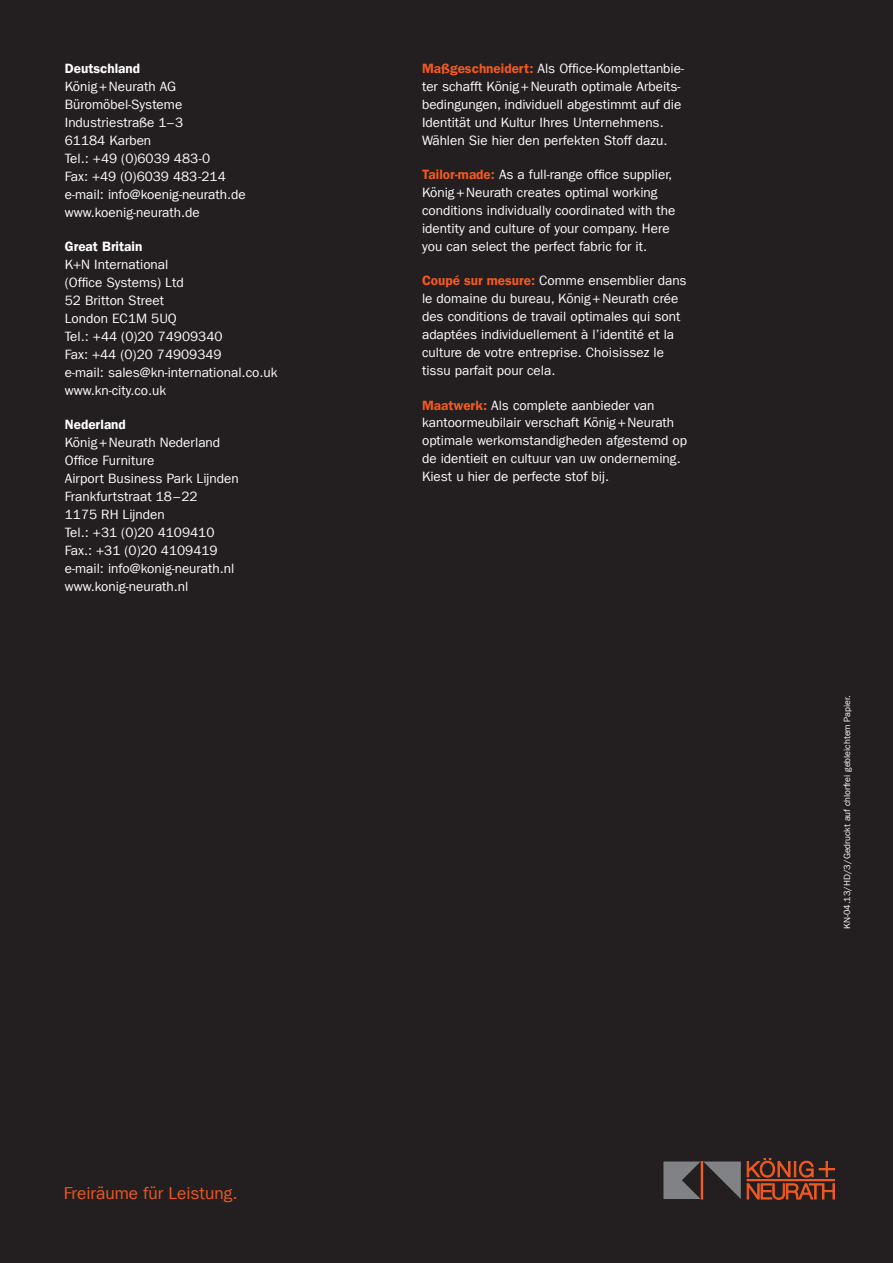
<style>
.page{position:relative;width:893px;height:1263px;background:#231f20}
.page>*{position:absolute;margin:0;border:0;box-sizing:border-box;transform-origin:0 0}
.t1{font:17.25px "Franklin Gothic LT Com";color:#f15921}
.t2{font:13.5px/18px "Franklin Gothic LT Com";color:#fff}
.t3{font:13.5px "Franklin Gothic LT Com Dm";color:#fff}
.t4{font:9px "Franklin Gothic LT Com";color:#fff}
.s1{font-family:"Franklin Gothic LT Com Dm";color:#f15921}
</style>
<div class="page">
<svg style="left:663px;top:1161px;width:78px;height:38px"></svg>
<svg style="left:747px;top:1158px;width:66px;height:19px"></svg>
<svg style="left:747px;top:1183px;width:88px;height:16px"></svg>
<svg style="left:819px;top:1161px;width:16px;height:16px"></svg>
<div style="left:747px;top:1179px;width:88px;height:2px;border:1px solid #f15921"></div>
<div style="left:701px;top:1161px;width:2px;height:38px;border:1px solid #f15921"></div>
<p class="t3" style="left:65px;top:60px;width:77px">Deutschland</p>
<p class="t2" style="left:65px;top:78px;width:182px">König+Neurath AG<br>Büromöbel-Systeme<br>Industriestraße 1–3<br>61184 Karben<br>Tel.: +49 (0)6039 483-0<br>Fax: +49 (0)6039 483-214 e-mail: info@koenig-neurath.de www.koenig-neurath.de</p>
<p class="t3" style="left:65px;top:239px;width:79px">Great Britain</p>
<p class="t2" style="left:65px;top:256px;width:214px">K+N International<br>(Office Systems) Ltd<br>52 Britton Street<br>London EC1M 5UQ<br>Tel.: +44 (0)20 74909340<br>Fax: +44 (0)20 74909349<br>e-mail: sales@kn-international.co.uk www.kn-city.co.uk</p>
<p class="t3" style="left:65px;top:417px;width:63px">Nederland</p>
<p class="t2" style="left:65px;top:434px;width:175px">König+Neurath Nederland<br>Office Furniture<br>Airport Business Park Lijnden<br>Frankfurtstraat 18–22<br>1175 RH Lijnden<br>Tel.: +31 (0)20 4109410<br>Fax.: +31 (0)20 4109419 e-mail: info@konig-neurath.nl www.konig-neurath.nl</p>
<p class="t2" style="left:422px;top:59px;width:264px"><span class="s1">Maßgeschneidert:</span> Als Office-Komplettanbie&shy;ter schafft König+Neurath optimale Arbeits&shy;bedingungen, individuell abgestimmt auf die Identität und Kultur Ihres Unternehmens.<br>Wählen Sie hier den perfekten Stoff dazu.</p>
<p class="t2" style="left:422px;top:166px;width:255px"><span class="s1">Tailor-made:</span> As a full-range office supplier, König+Neurath creates optimal working conditions individually coordinated with the identity and culture of your company. Here you can select the perfect fabric for it.</p>
<p class="t2" style="left:422px;top:272px;width:266px"><span class="s1">Coupé sur mesure:</span> Comme ensemblier dans le domaine du bureau, König+Neurath crée des conditions de travail optimales qui sont adaptées individuellement à l’identité et la culture de votre entreprise. Choisissez le tissu parfait pour cela.</p>
<p class="t2" style="left:422px;top:396px;width:267px"><span class="s1">Maatwerk:</span> Als complete aanbieder van kantoormeubilair verschaft König+Neurath optimale werkomstandigheden afgestemd op de identieit en cultuur van uw onderneming.<br>Kiest u hier de perfecte stof bij.</p>
<p class="t1" style="left:64px;top:1183px;width:175px">Freiräume für Leistung.</p>
<p class="t4" style="left:842px;top:928px;width:235px;rotate:-90deg">KN-04.13/HD/3/Gedruckt auf chlorfrei gebleichtem Papier.</p>
</div>
